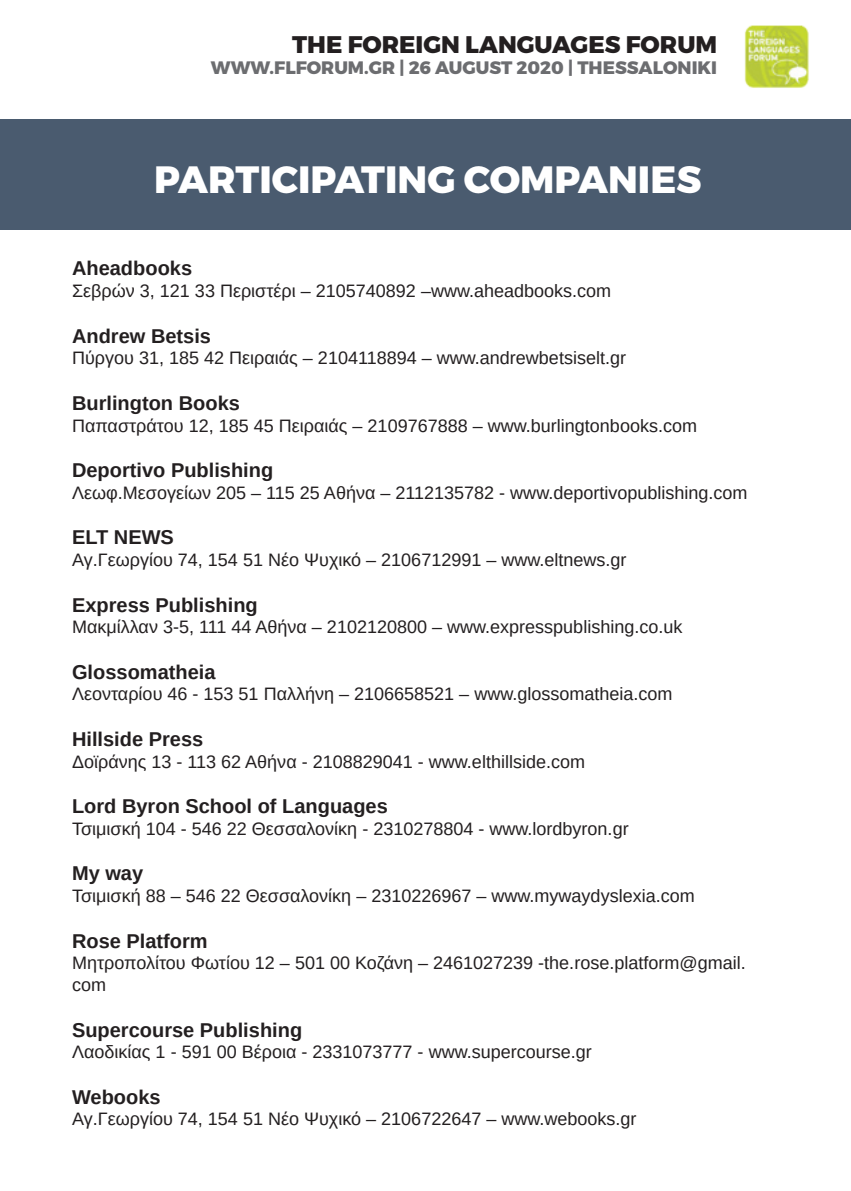
<style>
.page{position:relative;width:851px;height:1191px;background:#fff}
.page>*{position:absolute;margin:0;border:0;box-sizing:border-box;transform-origin:0 0}
.t1{font:800 38px "Montserrat";color:#fff}
.t2{font:800 24px "Montserrat";color:#231f20}
.t3{font:700 20px "Arimo";color:#231f20}
.t4{font:18px/21.6px "Arimo";color:#231f20}
.t5{font:800 18px "Montserrat";color:#6c6d70}
</style>
<div class="page">
<img style="left:744px;top:25px;width:65px;height:63px">
<div style="left:0;top:119px;width:850px;height:110px;background:#4a5b6f"></div>
<h2 class="t2" style="left:292px;top:29px;width:426px">THE FOREIGN LANGUAGES FORUM</h2>
<p class="t5" style="left:211px;top:57px;width:507px">WWW.FLFORUM.GR | 26 AUGUST 2020 | THESSALONIKI</p>
<h1 class="t1" style="left:154px;top:156px;width:548px">PARTICIPATING COMPANIES</h1>
<p class="t3" style="left:72px;top:255px;width:122px">Aheadbooks</p>
<p class="t4" style="left:72px;top:280px;width:540px">Σεβρών 3, 121 33 Περιστέρι – 2105740892 –www.aheadbooks.com</p>
<p class="t3" style="left:72px;top:322px;width:140px">Andrew Betsis</p>
<p class="t4" style="left:72px;top:347px;width:555px">Πύργου 31, 185 42 Πειραιάς – 2104118894 – www.andrewbetsiselt.gr</p>
<p class="t3" style="left:72px;top:389px;width:169px">Burlington Books</p>
<p class="t4" style="left:72px;top:414px;width:626px">Παπαστράτου 12, 185 45 Πειραιάς – 2109767888 – www.burlingtonbooks.com</p>
<p class="t3" style="left:72px;top:456px;width:203px">Deportivo Publishing</p>
<p class="t4" style="left:72px;top:482px;width:677px">Λεωφ.Μεσογείων 205 – 115 25 Αθήνα – 2112135782 - www.deportivopublishing.com</p>
<p class="t3" style="left:72px;top:523px;width:103px">ELT NEWS</p>
<p class="t4" style="left:72px;top:549px;width:556px">Αγ.Γεωργίου 74, 154 51 Νέο Ψυχικό – 2106712991 – www.eltnews.gr</p>
<p class="t3" style="left:72px;top:591px;width:187px">Express Publishing</p>
<p class="t4" style="left:72px;top:616px;width:611px">Μακμίλλαν 3-5, 111 44 Αθήνα – 2102120800 – www.expresspublishing.co.uk</p>
<p class="t3" style="left:72px;top:658px;width:145px">Glossomatheia</p>
<p class="t4" style="left:72px;top:683px;width:602px">Λεονταρίου 46 - 153 51 Παλλήνη – 2106658521 – www.glossomatheia.com</p>
<p class="t3" style="left:72px;top:725px;width:133px">Hillside Press</p>
<p class="t4" style="left:72px;top:750px;width:514px">Δοϊράνης 13 - 113 62 Αθήνα - 2108829041 - www.elthillside.com</p>
<p class="t3" style="left:72px;top:792px;width:317px">Lord Byron School of Languages</p>
<p class="t4" style="left:72px;top:818px;width:558px">Τσιμισκή 104 - 546 22 Θεσσαλονίκη - 2310278804 - www.lordbyron.gr</p>
<p class="t3" style="left:72px;top:859px;width:73px">My way</p>
<p class="t4" style="left:72px;top:885px;width:624px">Τσιμισκή 88 – 546 22 Θεσσαλονίκη – 2310226967 – www.mywaydyslexia.com</p>
<p class="t3" style="left:72px;top:927px;width:137px">Rose Platform</p>
<p class="t4" style="left:72px;top:952px;width:675px">Μητροπολίτου Φωτίου 12 – 501 00 Κοζάνη – 2461027239 -the.rose.platform@gmail. com</p>
<p class="t3" style="left:72px;top:1015px;width:232px">Supercourse Publishing</p>
<p class="t4" style="left:72px;top:1041px;width:521px">Λαοδικίας 1 - 591 00 Βέροια - 2331073777 - www.supercourse.gr</p>
<p class="t3" style="left:72px;top:1083px;width:90px">Webooks</p>
<p class="t4" style="left:72px;top:1108px;width:566px">Αγ.Γεωργίου 74, 154 51 Νέο Ψυχικό – 2106722647 – www.webooks.gr</p>
</div>
